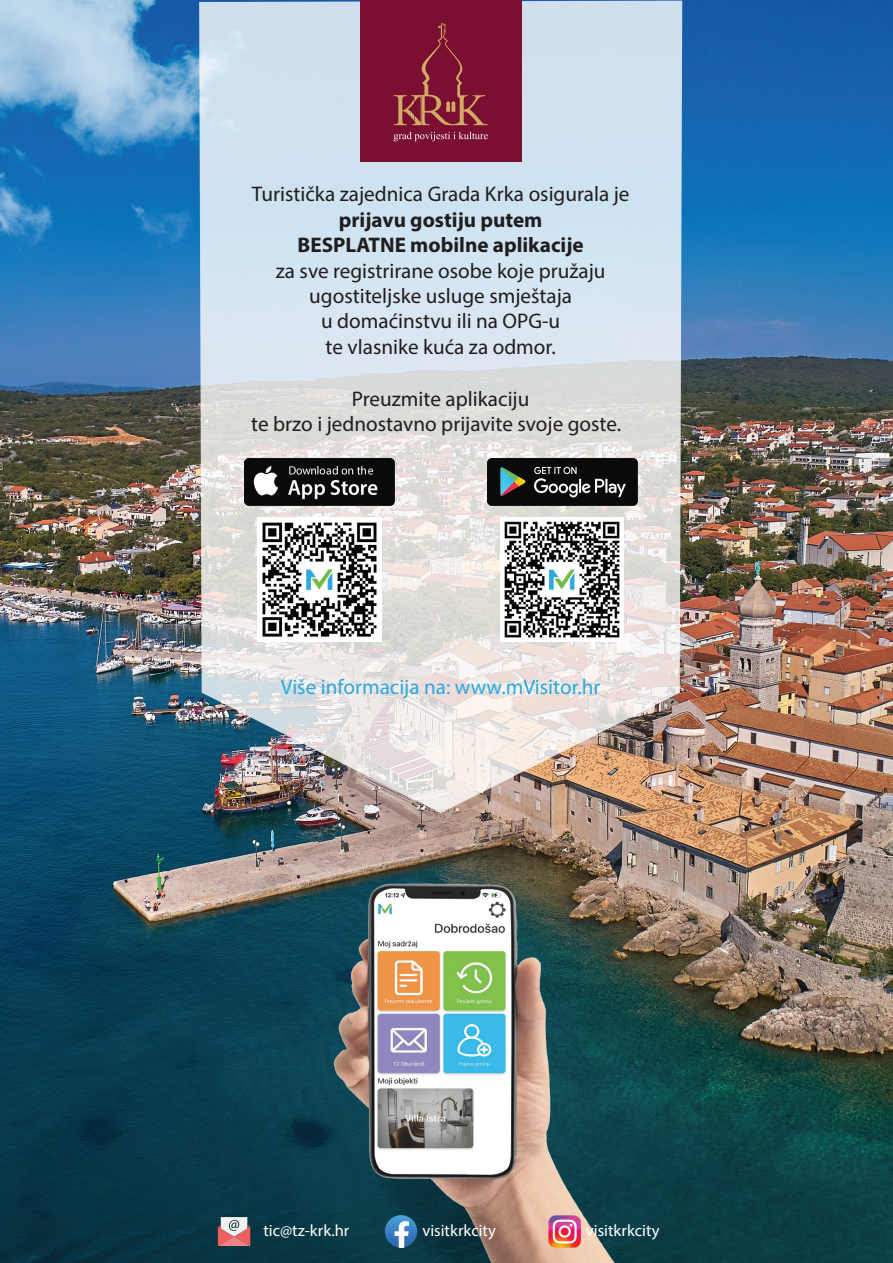
<style>
.page{position:relative;width:893px;height:1263px;background:#fff}
.page>*{position:absolute;margin:0;border:0;box-sizing:border-box;transform-origin:0 0}
.t1{font:21.15px/25.3px "Myriad Pro";color:#201d1e;text-align:center}
.t2{font:700 21.15px/25.3px "Myriad Pro";color:#201d1e;text-align:center}
.t3{font:21.15px "Myriad Pro";color:#2ca9e0}
.t4{font:16.5px "Myriad Pro";color:#fff}
</style>
<div class="page">
<img style="left:0;top:0;width:893px;height:1263px">
<svg style="left:199px;top:1px;width:483px;height:740px;background:#d7dee5"></svg>
<img style="left:244px;top:459px;width:150px;height:46px">
<img style="left:257px;top:518px;width:124px;height:123px">
<img style="left:487px;top:459px;width:150px;height:46px">
<img style="left:500px;top:518px;width:124px;height:123px">
<img style="left:186px;top:741px;width:521px;height:522px">
<div style="left:360px;top:0;width:162px;height:162px;background:#7a0f32"></div>
<svg style="left:394px;top:23px;width:94px;height:103px"></svg>
<svg style="left:394px;top:132px;width:94px;height:9px"></svg>
<svg style="left:385px;top:1215px;width:32px;height:33px"></svg>
<img style="left:548px;top:1215px;width:33px;height:33px">
<svg style="left:553px;top:1219px;width:24px;height:24px"></svg>
<svg style="left:218px;top:1217px;width:32px;height:29px"></svg>
<p class="t1" style="left:252px;top:181px;width:379px">Turistička zajednica Grada Krka osigurala je</p>
<p class="t2" style="left:298px;top:206px;width:288px">prijavu gostiju putem<br>BESPLATNE mobilne aplikacije</p>
<p class="t1" style="left:276px;top:257px;width:331px">za sve registrirane osobe koje pružaju ugostiteljske usluge smještaja<br>u domaćinstvu ili na OPG-u<br>te vlasnike kuća za odmor.</p>
<p class="t1" style="left:251px;top:385px;width:372px">Preuzmite aplikaciju<br>te brzo i jednostavno prijavite svoje goste.</p>
<p class="t3" style="left:281px;top:674px;width:321px">Više informacija na: www.mVisitor.hr</p>
<p class="t4" style="left:263px;top:1221px;width:87px">tic@tz-krk.hr</p>
<p class="t4" style="left:422px;top:1221px;width:75px">visitkrkcity</p>
<p class="t4" style="left:586px;top:1221px;width:75px">visitkrkcity</p>
</div>
